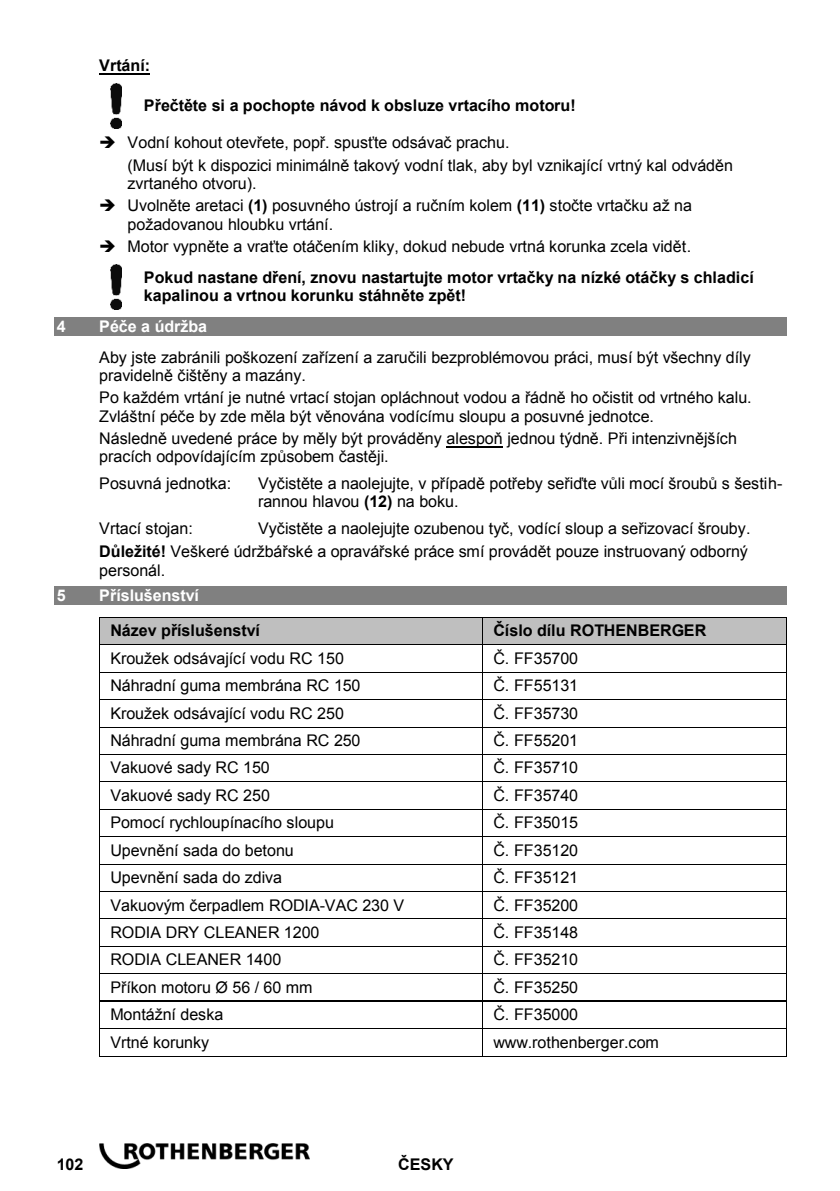
<style>
.page{position:relative;width:840px;height:1191px;background:#fff}
.page>*{position:absolute;margin:0;border:0;box-sizing:border-box;transform-origin:0 0}
.t1{font:16px/18.2px "Arial";letter-spacing:-.005em;color:#000}
.t2{font:700 16px/18.4px "Arial";color:#000}
.t3{font:700 16px "Arial Fett";color:#fff}
.s1{font-weight:700}
</style>
<div class="page">
<img style="left:99px;top:1143px;width:210px;height:25px">
<hr style="left:99px;top:73px;width:51px;height:1px;background:#000">
<div style="left:54px;top:317px;width:732px;height:19px;background:#808080"></div>
<hr style="left:446px;top:446px;width:56px;height:1px;background:#000">
<div style="left:54px;top:586px;width:732px;height:19px;background:#808080"></div>
<div style="left:100px;top:618px;width:10px;height:26px;background:#bfbfbf"></div>
<div style="left:471px;top:618px;width:11px;height:26px;background:#bfbfbf"></div>
<div style="left:110px;top:618px;width:361px;height:26px;background:#bfbfbf"></div>
<div style="left:483px;top:618px;width:10px;height:26px;background:#bfbfbf"></div>
<div style="left:775px;top:618px;width:10px;height:26px;background:#bfbfbf"></div>
<div style="left:493px;top:618px;width:282px;height:26px;background:#bfbfbf"></div>
<hr style="left:100px;top:617px;width:382px;height:1px;background:#000">
<hr style="left:483px;top:617px;width:302px;height:1px;background:#000">
<hr style="left:100px;top:644px;width:382px;height:1px;background:#000">
<hr style="left:483px;top:644px;width:302px;height:1px;background:#000">
<hr style="left:100px;top:672px;width:382px;height:1px;background:#000">
<hr style="left:483px;top:672px;width:302px;height:1px;background:#000">
<hr style="left:100px;top:699px;width:382px;height:1px;background:#000">
<hr style="left:483px;top:699px;width:302px;height:1px;background:#000">
<hr style="left:100px;top:726px;width:382px;height:1px;background:#000">
<hr style="left:483px;top:726px;width:302px;height:1px;background:#000">
<hr style="left:100px;top:754px;width:382px;height:1px;background:#000">
<hr style="left:483px;top:754px;width:302px;height:1px;background:#000">
<hr style="left:100px;top:781px;width:382px;height:1px;background:#000">
<hr style="left:483px;top:781px;width:302px;height:1px;background:#000">
<hr style="left:100px;top:809px;width:382px;height:1px;background:#000">
<hr style="left:483px;top:809px;width:302px;height:1px;background:#000">
<hr style="left:100px;top:836px;width:382px;height:1px;background:#000">
<hr style="left:483px;top:836px;width:302px;height:1px;background:#000">
<hr style="left:100px;top:864px;width:382px;height:1px;background:#000">
<hr style="left:483px;top:864px;width:302px;height:1px;background:#000">
<hr style="left:100px;top:891px;width:382px;height:1px;background:#000">
<hr style="left:483px;top:891px;width:302px;height:1px;background:#000">
<hr style="left:100px;top:918px;width:382px;height:1px;background:#000">
<hr style="left:483px;top:918px;width:302px;height:1px;background:#000">
<hr style="left:100px;top:946px;width:382px;height:1px;background:#000">
<hr style="left:483px;top:946px;width:302px;height:1px;background:#000">
<hr style="left:100px;top:973px;width:382px;height:1px;background:#000">
<hr style="left:483px;top:973px;width:302px;height:1px;background:#000">
<hr style="left:100px;top:1001px;width:382px;height:1px;background:#000">
<hr style="left:483px;top:1001px;width:302px;height:1px;background:#000">
<hr style="left:100px;top:1028px;width:382px;height:1px;background:#000">
<hr style="left:483px;top:1028px;width:302px;height:1px;background:#000">
<svg style="left:99px;top:617px;width:1px;height:439px"></svg>
<hr style="left:100px;top:1055px;width:382px;height:1px;background:#000">
<svg style="left:482px;top:617px;width:1px;height:439px"></svg>
<hr style="left:483px;top:1055px;width:302px;height:1px;background:#000">
<svg style="left:785px;top:617px;width:1px;height:412px"></svg>
<img style="left:110px;top:83px;width:11px;height:45px">
<img style="left:110px;top:264px;width:11px;height:45px">
<p class="t2" style="left:99px;top:56px;width:52px">Vrtání:</p>
<p class="t2" style="left:144px;top:96px;width:433px">Přečtěte si a pochopte návod k obsluze vrtacího motoru!</p>
<p class="t1" style="left:99px;top:133px;width:411px">➔ Vodní kohout otevřete, popř. spusťte odsávač prachu.</p>
<p class="t1" style="left:128px;top:156px;width:606px">(Musí být k dispozici minimálně takový vodní tlak, aby byl vznikající vrtný kal odváděn zvrtaného otvoru).</p>
<p class="t1" style="left:128px;top:197px;width:565px;text-indent:-28px">➔ Uvolněte aretaci <span class="s1">(1)</span> posuvného ústrojí a ručním kolem <span class="s1">(11)</span> stočte vrtačku až na požadovanou hloubku vrtání.</p>
<p class="t1" style="left:99px;top:238px;width:593px">➔ Motor vypněte a vraťte otáčením kliky, dokud nebude vrtná korunka zcela vidět.</p>
<p class="t2" style="left:144px;top:268px;width:611px">Pokud nastane dření, znovu nastartujte motor vrtačky na nízké otáčky s chladicí kapalinou a vrtnou korunku stáhněte zpět!</p>
<h1 class="t3" style="left:57px;top:317px;width:10px">4</h1>
<h1 class="t3" style="left:99px;top:317px;width:109px">Péče a údržba</h1>
<p class="t1" style="left:99px;top:348px;width:652px">Aby jste zabránili poškození zařízení a zaručili bezproblémovou práci, musí být všechny díly pravidelně čištěny a mazány.</p>
<p class="t1" style="left:99px;top:389px;width:653px">Po každém vrtání je nutné vrtací stojan opláchnout vodou a řádně ho očistit od vrtného kalu.<br>Zvláštní péče by zde měla být věnována vodícímu sloupu a posuvné jednotce.</p>
<p class="t1" style="left:99px;top:429px;width:639px">Následně uvedené práce by měly být prováděny alespoň jednou týdně. Při intenzivnějších pracích odpovídajícím způsobem častěji.</p>
<p class="t1" style="left:99px;top:474px;width:133px">Posuvná jednotka:</p>
<p class="t1" style="left:258px;top:474px;width:525px">Vyčistěte a naolejujte, v případě potřeby seřiďte vůli mocí šroubů s šestih&shy;rannou hlavou <span class="s1">(12)</span> na boku.</p>
<p class="t1" style="left:99px;top:519px;width:95px">Vrtací stojan:</p>
<p class="t1" style="left:258px;top:519px;width:494px">Vyčistěte a naolejujte ozubenou tyč, vodící sloup a seřizovací šrouby.</p>
<p class="t1" style="left:99px;top:542px;width:649px;line-height:18.8px"><span class="s1">Důležité!</span> Veškeré údržbářské a opravářské práce smí provádět pouze instruovaný odborný personál.</p>
<h1 class="t3" style="left:57px;top:586px;width:10px">5</h1>
<h1 class="t3" style="left:99px;top:586px;width:101px">Příslušenství</h1>
<p class="t2" style="left:110px;top:621px;width:151px">Název příslušenství</p>
<p class="t2" style="left:493px;top:621px;width:214px">Číslo dílu ROTHENBERGER</p>
<p class="t1" style="left:110px;top:649px;width:235px">Kroužek odsávající vodu RC 150</p>
<p class="t1" style="left:493px;top:649px;width:86px">Č. FF35700</p>
<p class="t1" style="left:110px;top:676px;width:251px">Náhradní guma membrána RC 150</p>
<p class="t1" style="left:493px;top:676px;width:86px">Č. FF55131</p>
<p class="t1" style="left:110px;top:704px;width:235px">Kroužek odsávající vodu RC 250</p>
<p class="t1" style="left:493px;top:704px;width:86px">Č. FF35730</p>
<p class="t1" style="left:110px;top:731px;width:251px">Náhradní guma membrána RC 250</p>
<p class="t1" style="left:493px;top:731px;width:86px">Č. FF55201</p>
<p class="t1" style="left:110px;top:759px;width:161px">Vakuové sady RC 150</p>
<p class="t1" style="left:493px;top:759px;width:86px">Č. FF35710</p>
<p class="t1" style="left:110px;top:786px;width:161px">Vakuové sady RC 250</p>
<p class="t1" style="left:493px;top:786px;width:86px">Č. FF35740</p>
<p class="t1" style="left:110px;top:814px;width:225px">Pomocí rychloupínacího sloupu</p>
<p class="t1" style="left:493px;top:814px;width:86px">Č. FF35015</p>
<p class="t1" style="left:110px;top:841px;width:185px">Upevnění sada do betonu</p>
<p class="t1" style="left:493px;top:841px;width:86px">Č. FF35120</p>
<p class="t1" style="left:110px;top:868px;width:173px">Upevnění sada do zdiva</p>
<p class="t1" style="left:493px;top:868px;width:86px">Č. FF35121</p>
<p class="t1" style="left:110px;top:896px;width:295px">Vakuovým čerpadlem RODIA-VAC 230 V</p>
<p class="t1" style="left:493px;top:896px;width:86px">Č. FF35200</p>
<p class="t1" style="left:110px;top:923px;width:210px">RODIA DRY CLEANER 1200</p>
<p class="t1" style="left:493px;top:923px;width:86px">Č. FF35148</p>
<p class="t1" style="left:110px;top:950px;width:172px">RODIA CLEANER 1400</p>
<p class="t1" style="left:493px;top:950px;width:86px">Č. FF35210</p>
<p class="t1" style="left:110px;top:978px;width:203px">Příkon motoru Ø 56 / 60 mm</p>
<p class="t1" style="left:493px;top:978px;width:86px">Č. FF35250</p>
<p class="t1" style="left:110px;top:1005px;width:115px">Montážní deska</p>
<p class="t1" style="left:493px;top:1005px;width:86px">Č. FF35000</p>
<p class="t1" style="left:110px;top:1033px;width:100px">Vrtné korunky</p>
<p class="t1" style="left:493px;top:1033px;width:167px">www.rothenberger.com</p>
<p class="t2" style="left:57px;top:1155px;width:28px">102</p>
<p class="t2" style="left:398px;top:1155px;width:57px">ČESKY</p>
</div>
